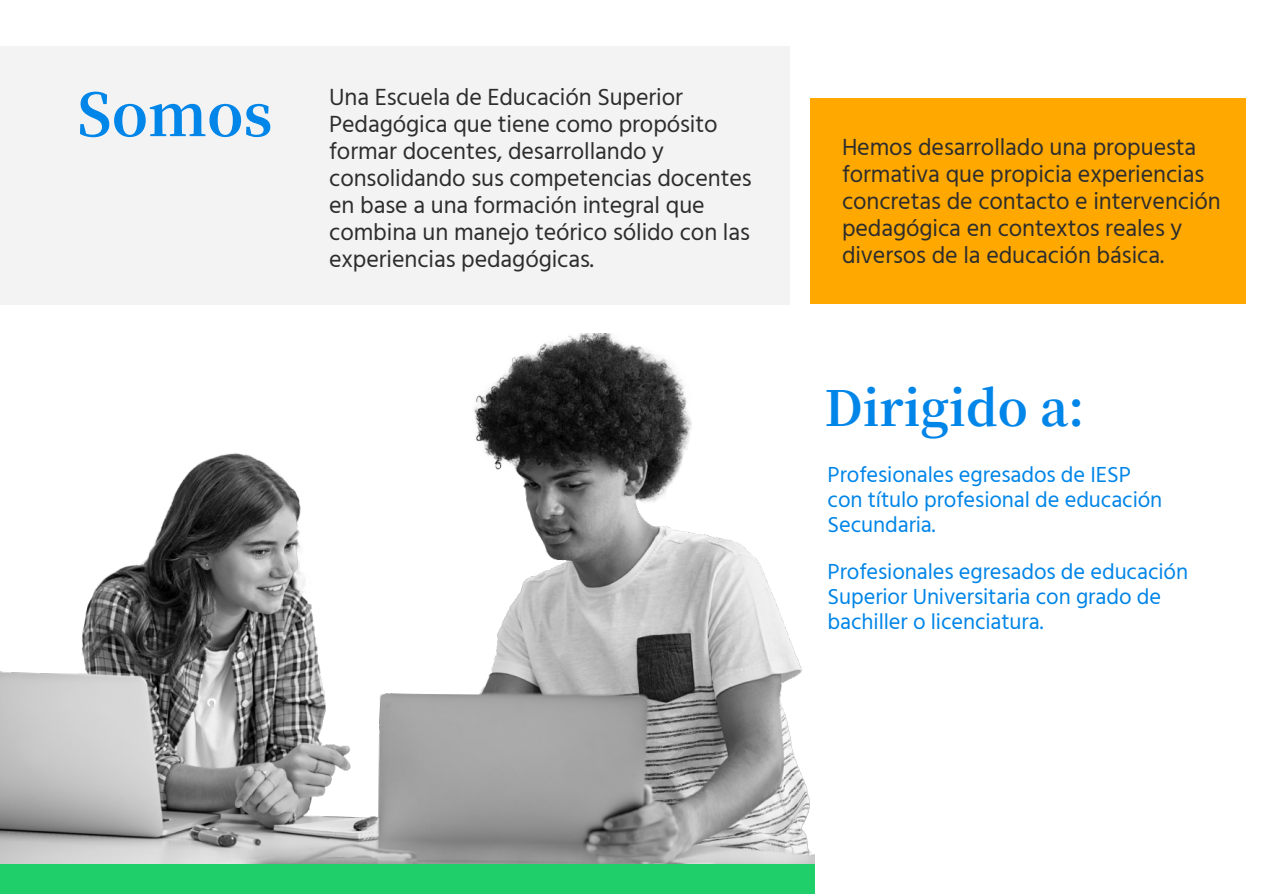
<style>
.page{position:relative;width:1276px;height:894px;background:#fff}
.page>*{position:absolute;margin:0;border:0;box-sizing:border-box;transform-origin:0 0}
.t1{font:700 58.5px "Noto Serif TC";color:#0085e8}
.t2{font:700 48.45px "Noto Serif TC";color:#0085e8}
.t3{font:24px/27px "Hind";letter-spacing:-.005em;color:#2d2d2d}
.t4{font:22.35px/25.2px "Hind";letter-spacing:-.005em;color:#0085e8}
</style>
<div class="page">
<img style="left:0;top:333px;width:813px;height:530px">
<div style="left:0;top:863px;width:813px;height:30px;background:#1fd06a"></div>
<div style="left:0;top:47px;width:789px;height:258px;background:#f3f3f3"></div>
<div style="left:810px;top:98px;width:435px;height:206px;background:#ffa900"></div>
<h1 class="t1" style="left:77px;top:82px;width:197px">Somos</h1>
<p class="t3" style="left:329px;top:84px;width:424px">Una Escuela de Educación Superior Pedagógica que tiene como propósito formar docentes, desarrollando y consolidando sus competencias docentes en base a una formación integral que combina un manejo teórico sólido con las experiencias pedagógicas.</p>
<p class="t3" style="left:841px;top:134px;width:380px">Hemos desarrollado una propuesta formativa que propicia experiencias concretas de contacto e intervención pedagógica en contextos reales y diversos de la educación básica.</p>
<h2 class="t2" style="left:824px;top:381px;width:261px">Dirigido a:</h2>
<p class="t4" style="left:827px;top:463px;width:336px">Profesionales egresados de IESP con título profesional de educación<br>Secundaria.</p>
<p class="t4" style="left:827px;top:559px;width:362px">Profesionales egresados de educación<br>Superior Universitaria con grado de bachiller o licenciatura.</p>
</div>
